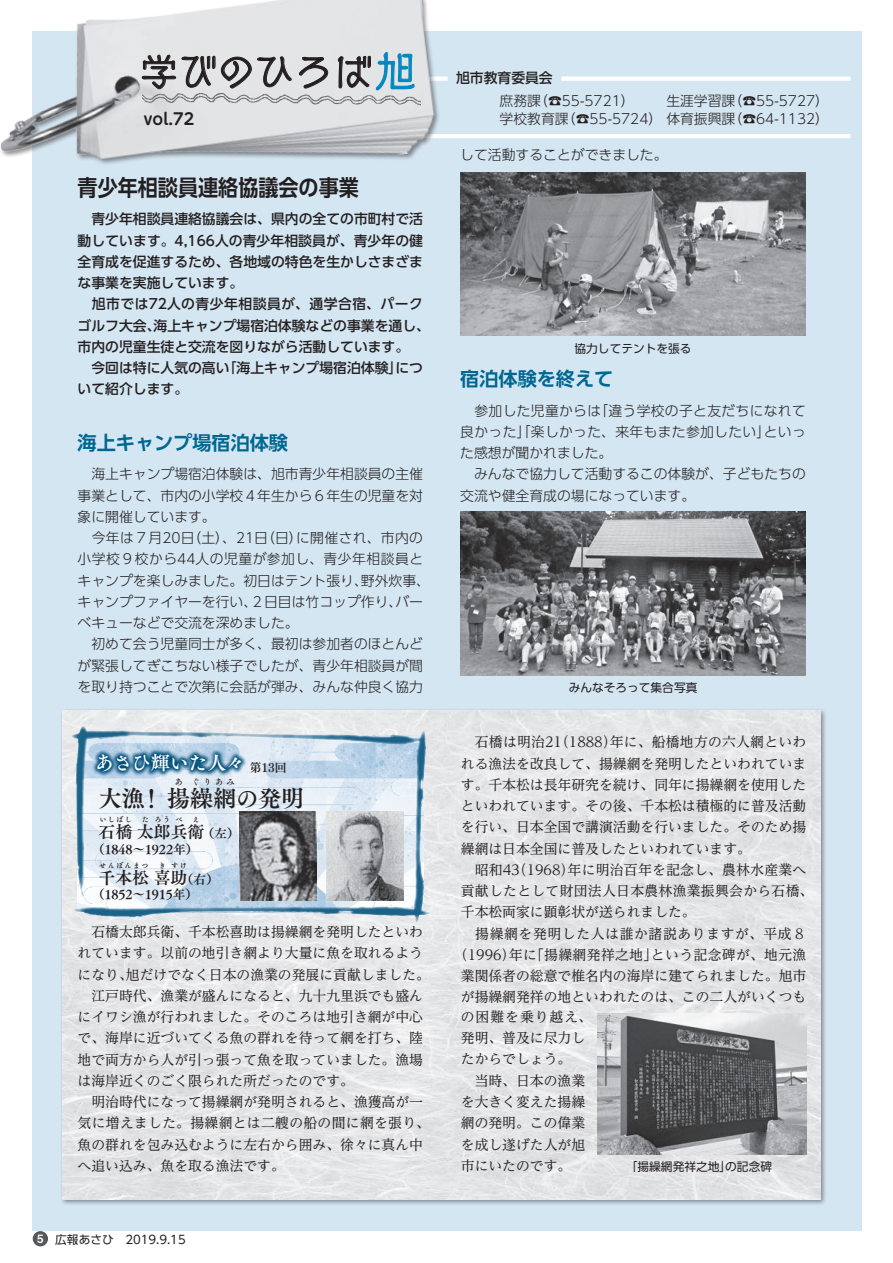
<style>
.page{position:relative;width:893px;height:1263px;background:#fff}
.page>*{position:absolute;margin:0;border:0;box-sizing:border-box;transform-origin:0 0}
.t1{font:37.5px "New Cinema B Std D";letter-spacing:.03em;color:#231f20}
.t2{font:23.4px "Tsuku A Old Min Pr 6 B";letter-spacing:-.02em;color:#231f20}
.t3{font:700 22.35px "UD Shin Go Pro De";color:#231f20;scale:.9 1}
.t4{font:19.65px "Tsuku A Old Min Pr 6 B";letter-spacing:-.04em;color:#fff}
.t5{font:700 19.2px "UD Shin Go Pro De";color:#006791}
.t6{font:16.95px "Tsuku A Old Min Pr 6 B";letter-spacing:-.005em;color:#231f20}
.t7{font:700 15.9px "UD Shin M Go Pro De";color:#231f20}
.t8{font:13.8px/21.3px "UD Reimin Pro";color:#231f20}
.t9{font:300 13.8px/21.3px "UD Shin Go Pro";color:#231f20}
.t10{font:500 13.8px/21.3px "UD Shin Go Pro";color:#231f20}
.t11{font:13.8px "UD Reimin Pro";letter-spacing:.02em;color:#231f20}
.t12{font:300 13.8px "UD Shin Go Pro";letter-spacing:.025em;color:#231f20}
.t13{font:500 13.8px "UD Shin Go Pro";letter-spacing:.035em;color:#231f20}
.t14{font:300 13.8px "UD Shin Go Pro";letter-spacing:.035em;color:#231f20}
.t15{font:300 13.8px "UD Shin Go Pro";letter-spacing:.02em;color:#231f20}
.t16{font:13.8px "UD Reimin Pro";letter-spacing:.045em;color:#231f20}
.t17{font:13.8px "UD Reimin Pro";letter-spacing:.03em;color:#231f20}
.t18{font:13.8px/21.3px "UD Reimin Pro";letter-spacing:.07em;color:#231f20}
.t19{font:12.75px/15.5px "Tsuku A Old Min Pr 6 B";letter-spacing:-.015em;color:#231f20}
.t20{font:11.7px "UD Shin Go Pro";color:#231f20}
.t21{font:11.7px "Tsuku Min Pro B";color:#231f20}
.t22{font:11.55px "Midashi Go Pro MB31";color:#fff}
.t23{font:8.55px "Tsuku A Old Min Pr 6 B";color:#231f20}
.t24{font:7.05px "Tsuku A Old Min Pr 6 B";letter-spacing:.2em;color:#231f20}
.s1{font-size:41.25px;color:#0088bf}
</style>
<div class="page">
<div style="left:32px;top:32px;width:829px;height:1199px;background:#d4e6f2"></div>
<div style="left:59px;top:708px;width:768px;height:498px;background:#231f20;opacity:.5"></div>
<img style="left:62px;top:710px;width:758px;height:489px">
<hr style="left:561px;top:77px;width:289px;height:4px;background:#fff">
<hr style="left:158px;top:77px;width:290px;height:4px;background:#fff">
<hr style="left:176px;top:134px;width:674px;height:4px;background:#fff">
<img style="left:0;top:0;width:441px;height:164px">
<svg style="left:71px;top:724px;width:361px;height:199px"></svg>
<img style="left:460px;top:172px;width:346px;height:164px">
<img style="left:460px;top:512px;width:346px;height:164px">
<svg style="left:141px;top:54px;width:151px;height:36px"></svg>
<svg style="left:299px;top:56px;width:30px;height:27px"></svg>
<svg style="left:337px;top:32px;width:78px;height:51px"></svg>
<img style="left:142px;top:105px;width:278px;height:3px">
<img style="left:142px;top:83px;width:278px;height:22px">
<img style="left:597px;top:1013px;width:209px;height:141px">
<svg style="left:92px;top:747px;width:155px;height:30px;background:#6999b7"></svg>
<img style="left:327px;top:811px;width:76px;height:89px">
<img style="left:240px;top:811px;width:76px;height:89px">
<div style="left:33px;top:1231px;width:15px;height:15px;background:#57585a;border-radius:50%"></div>
<h1 class="t1" style="left:140px;top:44px;width:278px">学びのひろば<span class="s1">旭</span></h1>
<p class="t7" style="left:144px;top:106px;width:52px">vol.72</p>
<h3 class="t3" style="left:78px;top:169px;width:314px">青少年相談員連絡協議会の事業</h3>
<p class="t10" style="left:78px;top:208px;width:347px">　青少年相談員連絡協議会は、県内の全ての市町村で活</p>
<p class="t10" style="left:78px;top:229px;width:347px">動しています。4,166人の青少年相談員が、青少年の健</p>
<p class="t10" style="left:78px;top:250px;width:347px">全育成を促進するため、各地域の特色を生かしさまざま</p>
<p class="t10" style="left:78px;top:272px;width:167px">な事業を実施しています。</p>
<p class="t13" style="left:78px;top:293px;width:347px">　旭市では72人の青少年相談員が、通学合宿、パーク</p>
<p class="t10" style="left:154px;top:314px;width:278px">海上キャンプ場宿泊体験などの事業を通し、</p>
<p class="t10" style="left:78px;top:314px;width:84px">ゴルフ大会、</p>
<p class="t10" style="left:78px;top:335px;width:333px">市内の児童生徒と交流を図りながら活動しています。</p>
<p class="t10" style="left:395px;top:357px;width:29px">につ</p>
<p class="t10" style="left:223px;top:357px;width:181px">「海上キャンプ場宿泊体験」</p>
<p class="t10" style="left:78px;top:357px;width:154px">　今回は特に人気の高いいて紹介します。</p>
<h3 class="t5" style="left:78px;top:427px;width:212px">海上キャンプ場宿泊体験</h3>
<p class="t9" style="left:78px;top:463px;width:347px">　海上キャンプ場宿泊体験は、旭市青少年相談員の主催</p>
<p class="t9" style="left:78px;top:484px;width:347px">事業として、市内の小学校４年生から６年生の児童を対</p>
<p class="t9" style="left:78px;top:505px;width:140px">象に開催しています。</p>
<p class="t12" style="left:296px;top:527px;width:128px">に開催され、市内の</p>
<p class="t12" style="left:78px;top:527px;width:227px">　今年は７月20 （日土）、21 （日日）</p>
<p class="t14" style="left:78px;top:548px;width:347px">小学校９校から44人の児童が参加し、青少年相談員と</p>
<p class="t9" style="left:361px;top:569px;width:71px">野外炊事、</p>
<p class="t9" style="left:78px;top:569px;width:292px">キャンプを楽しみました。初日はテント張り、</p>
<p class="t9" style="left:78px;top:590px;width:347px">キャンプファイヤーを行い２、日目は竹コップ作り、<br>ベキューなどで交流を深めました。<br>　初めて会う児童同士が多く、最初は参加者のほとんどが緊張してぎこちない様子でしたが、青少年相談員が間</p>
<p class="t9" style="left:395px;top:590px;width:29px">バー</p>
<p class="t9" style="left:78px;top:675px;width:347px">を取り持つことで次第に会話が弾み、みんな仲良く協力</p>
<h3 class="t4" style="left:95px;top:745px;width:152px">あさひ輝いた人々</h3>
<p class="t21" style="left:250px;top:758px;width:38px">第13回</p>
<p class="t23" style="left:174px;top:774px;width:10px">あ</p>
<p class="t23" style="left:192px;top:774px;width:45px">ぐりあみ</p>
<h2 class="t2" style="left:140px;top:777px;width:166px">！揚繰網の発明</h2>
<h2 class="t2" style="left:98px;top:777px;width:48px">大漁</h2>
<p class="t24" style="left:99px;top:813px;width:34px">いしばし</p>
<p class="t24" style="left:142px;top:813px;width:9px">た</p>
<p class="t24" style="left:155px;top:813px;width:17px">ろう</p>
<p class="t24" style="left:176px;top:813px;width:9px">べ</p>
<p class="t24" style="left:193px;top:813px;width:9px">え</p>
<p class="t6" style="left:99px;top:816px;width:107px">石橋太郎兵衛</p>
<p class="t19" style="left:202px;top:825px;width:39px">（左(</p>
<p class="t19" style="left:92px;top:841px;width:108px">（1848〜1922年(</p>
<p class="t6" style="left:99px;top:862px;width:91px">千本松喜助</p>
<p class="t24" style="left:99px;top:859px;width:51px">せんぼんまつ</p>
<p class="t24" style="left:159px;top:859px;width:9px">き</p>
<p class="t24" style="left:171px;top:859px;width:17px">すけ</p>
<p class="t19" style="left:92px;top:871px;width:128px;text-indent:89px">（右(（1852〜1915年(</p>
<p class="t8" style="left:78px;top:921px;width:347px">　石橋太郎兵衛、千本松喜助は揚繰網を発明したといわ</p>
<p class="t8" style="left:78px;top:942px;width:347px">れています。以前の地引き網より大量に魚を取れるよう</p>
<p class="t8" style="left:126px;top:963px;width:306px">旭だけでなく日本の漁業の発展に貢献しました。</p>
<p class="t8" style="left:78px;top:963px;width:354px">になり、<br>　江戸時代、漁業が盛んになると、九十九里浜でも盛んにイワシ漁が行われました。そのころは地引き網が中心で、海岸に近づいてくる魚の群れを待って網を打ち、陸地で両方から人が引っ張って魚を取っていました。漁場は海岸近くのごく限られた所だったのです。<br>　明治時代になって揚繰網が発明されると、漁獲高が一気に増えました。揚繰網とは二艘の船の間に網を張り、魚の群れを包み込むように左右から囲み、徐々に真ん中へ追い込み、魚を取る漁法です。</p>
<p class="t22" style="left:37px;top:1229px;width:8px">5</p>
<p class="t20" style="left:55px;top:1230px;width:60px">広報あさひ</p>
<p class="t20" style="left:125px;top:1230px;width:62px">2019.9.15</p>
<p class="t10" style="left:456px;top:67px;width:98px">旭市教育委員会</p>
<p class="t9" style="left:534px;top:90px;width:102px">)☎55-5721(</p>
<p class="t9" style="left:728px;top:90px;width:102px">)☎55-5727(</p>
<p class="t9" style="left:728px;top:91px;width:102px;line-height:18.1px;text-indent:-62px">生涯学習課)☎64-1132(</p>
<p class="t9" style="left:500px;top:90px;width:43px">庶務課</p>
<p class="t9" style="left:562px;top:108px;width:175px">)☎55-5724( 体育振興課</p>
<p class="t9" style="left:500px;top:108px;width:71px">学校教育課</p>
<p class="t9" style="left:460px;top:144px;width:209px">して活動することができました。</p>
<p class="t20" style="left:575px;top:339px;width:118px">協力してテントを張る</p>
<h3 class="t5" style="left:460px;top:363px;width:155px">宿泊体験を終えて</h3>
<p class="t15" style="left:594px;top:399px;width:213px">「違う学校の子と友だちになれて</p>
<p class="t15" style="left:460px;top:399px;width:142px">　参加した児童からは</p>
<p class="t9" style="left:460px;top:420px;width:347px">良かった」「楽しかった、来年もまた参加したい」<br>た感想が聞かれました。<br>　みんなで協力して活動するこの体験が、子どもたちの交流や健全育成の場になっています。</p>
<p class="t9" style="left:764px;top:420px;width:44px">といっ</p>
<p class="t20" style="left:569px;top:678px;width:130px">みんなそろって集合写真</p>
<p class="t8" style="left:555px;top:731px;width:63px">（1888）</p>
<p class="t11" style="left:610px;top:731px;width:198px">年に、船橋地方の六人網といわ</p>
<p class="t11" style="left:461px;top:731px;width:103px">　石橋は明治21</p>
<p class="t8" style="left:461px;top:752px;width:347px">れる漁法を改良して、揚繰網を発明したといわれていま</p>
<p class="t8" style="left:461px;top:773px;width:347px">す。千本松は長年研究を続け、同年に揚繰網を使用した</p>
<p class="t8" style="left:461px;top:795px;width:347px">といわれています。その後、千本松は積極的に普及活動</p>
<p class="t8" style="left:461px;top:816px;width:347px">を行い、日本全国で講演活動を行いました。そのため揚</p>
<p class="t8" style="left:461px;top:837px;width:292px">繰網は日本全国に普及したといわれています。</p>
<p class="t11" style="left:568px;top:858px;width:240px">年に明治百年を記念し、農林水産業へ</p>
<p class="t8" style="left:513px;top:858px;width:63px">（1968）</p>
<p class="t8" style="left:461px;top:858px;width:60px">　昭和43</p>
<p class="t11" style="left:461px;top:879px;width:354px">貢献したとして財団法人日本農林漁業振興会から石橋、</p>
<p class="t8" style="left:461px;top:901px;width:236px">千本松両家に顕彰状が送られました。</p>
<p class="t16" style="left:461px;top:922px;width:347px">　揚繰網を発明した人は誰か諸説ありますが、平成８</p>
<p class="t17" style="left:651px;top:943px;width:157px">という記念碑が、地元漁</p>
<p class="t8" style="left:461px;top:943px;width:347px;text-indent:-7px">（1996）<br>業関係者の総意で椎名内の海岸に建てられました。旭市が揚繰網発祥の地といわれたのは、この二人がいくつも</p>
<p class="t18" style="left:502px;top:1006px;width:91px;text-indent:-41px">の困難を乗り越え、普及に尽力し</p>
<p class="t8" style="left:509px;top:943px;width:30px">年に</p>
<p class="t17" style="left:530px;top:943px;width:129px">「揚繰網発祥之地」</p>
<p class="t8" style="left:461px;top:1027px;width:126px">発明､<br>たからでしょう。　当時、日本の漁業を大きく変えた揚繰網の発明。この偉業を成し遂げた人が旭</p>
<p class="t8" style="left:461px;top:1154px;width:112px">市にいたのです。</p>
<p class="t20" style="left:626px;top:1157px;width:107px">「揚繰網発祥之地」</p>
<p class="t20" style="left:725px;top:1157px;width:48px">の記念碑</p>
</div>
